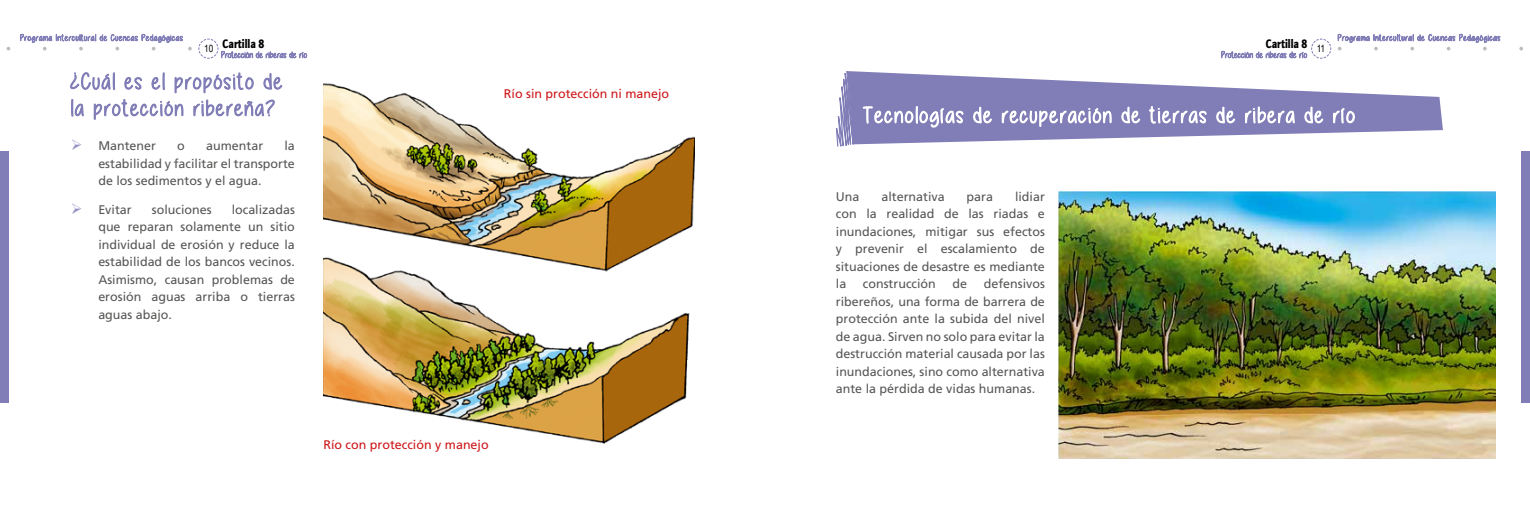
<style>
.page{position:relative;width:1530px;height:532px;background:#fff}
.page>*{position:absolute;margin:0;border:0;box-sizing:border-box;transform-origin:0 0}
.t1{font:900 12.62px "Quay Sans EF";color:#000;scale:.8 1}
.t2{font:12.5px/17.5px "Frutiger LT Std";color:#575756;text-align:justify}
.t3{font:12.5px "Frutiger LT Std";color:#cd171a}
.t4{font:10px "Arial Narrow";color:#000}
</style>
<div class="page">
<svg style="left:1519px;top:47px;width:4px;height:3px"></svg>
<div style="left:1521px;top:151px;width:9px;height:252px;background:#817eb7"></div>
<div style="left:0;top:151px;width:9px;height:252px;background:#817eb7"></div>
<img style="left:323px;top:83px;width:371px;height:361px">
<svg style="left:964px;top:76px;width:252px;height:66px;background:#928fc0"></svg>
<svg style="left:835px;top:71px;width:129px;height:76px"></svg>
<svg style="left:973px;top:105px;width:20px;height:37px"></svg>
<svg style="left:1001px;top:76px;width:112px;height:66px"></svg>
<svg style="left:1121px;top:105px;width:20px;height:37px"></svg>
<svg style="left:1148px;top:76px;width:59px;height:66px"></svg>
<svg style="left:1216px;top:33px;width:285px;height:103px"></svg>
<img style="left:1059px;top:191px;width:436px;height:267px">
<svg style="left:20px;top:33px;width:287px;height:87px"></svg>
<p class="t1" style="left:204px;top:36px;width:77px"><sub>10</sub> Cartilla 8</p>
<p class="t4" style="left:1317px;top:41px;width:10px">11</p>
<p class="t1" style="left:1266px;top:36px;width:54px">Cartilla 8</p>
<p class="t2" style="left:98px;top:137px;width:198px;text-indent:186px">la estabilidad y facilitar el transporte de los sedimentos y el agua.</p>
<p class="t2" style="left:98px;top:200px;width:35px">Evitar</p>
<p class="t2" style="left:152px;top:200px;width:61px">soluciones</p>
<p class="t2" style="left:98px;top:137px;width:59px">Mantener</p>
<p class="t2" style="left:177px;top:137px;width:9px">o</p>
<p class="t2" style="left:206px;top:137px;width:58px">aumentar</p>
<p class="t2" style="left:98px;top:200px;width:198px;text-indent:133px">localizadas que reparan solamente un sitio individual de erosión y reduce la estabilidad de los bancos vecinos.<br>Asimismo, causan problemas de erosión aguas arriba o tierras aguas abajo.</p>
<p class="t3" style="left:504px;top:86px;width:167px">Río sin protección ni manejo</p>
<p class="t3" style="left:323px;top:437px;width:167px">Río con protección y manejo</p>
<p class="t2" style="left:836px;top:187px;width:211px;text-indent:179px">lidiar con la realidad de las riadas e inundaciones, mitigar sus efectos y prevenir el escalamiento de situaciones de desastre es mediante la</p>
<p class="t2" style="left:836px;top:187px;width:25px">Una</p>
<p class="t2" style="left:881px;top:187px;width:65px">alternativa</p>
<p class="t2" style="left:967px;top:187px;width:28px">para</p>
<p class="t2" style="left:836px;top:275px;width:211px;text-indent:148px">defensivos ribereños, una forma de barrera de protección ante la subida del nivel de agua. Sirven no solo para evitar la destrucción material causada por las inundaciones, sino como alternativa ante la pérdida de vidas humanas.</p>
<p class="t2" style="left:863px;top:275px;width:74px">construcción</p>
<p class="t2" style="left:953px;top:275px;width:16px">de</p>
</div>
